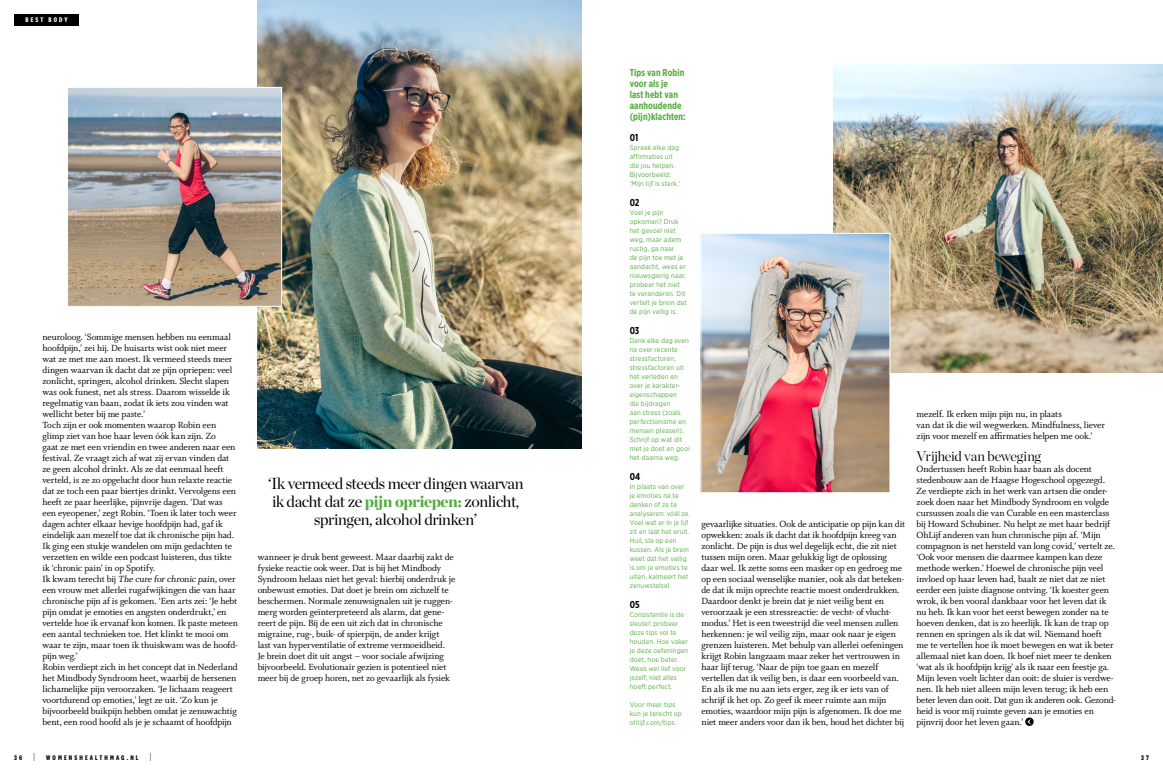
<style>
.page{position:relative;width:1163px;height:774px;background:#fff}
.page>*{position:absolute;margin:0;border:0;box-sizing:border-box;transform-origin:0 0}
.t1{font:16px/18px "Chronicle Display";letter-spacing:-.025em;color:#000;text-align:center}
.t2{font:300 14px "Chronicle Display";letter-spacing:-.02em;color:#000}
.t3{font:10px/11px "Whitman Roman LF";letter-spacing:-.01em;color:#000}
.t4{font:700 10px/11px "Gotham X Narrow";letter-spacing:.01em;color:#55ac42}
.t5{font:700 10px "Gotham X Narrow";color:#000}
.t6{font:7px/9px "Gotham Narrow";letter-spacing:.02em;color:#55ac42}
.t7{font:700 7px "National 2 Condensed";letter-spacing:.3em;color:#000}
.t8{font:700 7px "National 2 Condensed";letter-spacing:.3em;color:#fff}
.s1{font-style:italic}
.s2{font-weight:900;color:#55ac42}
.s3{font-family:"Gotham X Narrow";font-weight:300;font-size:9px}
</style>
<div class="page">
<div style="left:14px;top:14px;width:65px;height:11px;background:#000"></div>
<img style="left:258px;top:0;width:323px;height:448px">
<img style="left:833px;top:65px;width:329px;height:308px">
<img style="left:702px;top:235px;width:186px;height:256px">
<div style="left:700px;top:233px;width:190px;height:260px;border:1px solid #fff"></div>
<img style="left:69px;top:89px;width:211px;height:216px">
<div style="left:67px;top:87px;width:215px;height:220px;border:1px solid #fff"></div>
<svg style="left:1025px;top:717px;width:8px;height:9px"></svg>
<svg style="left:1027px;top:719px;width:3px;height:6px"></svg>
<p class="t8" style="left:26px;top:16px;width:44px">BEST BODY</p>
<p class="t3" style="left:43px;top:331px;width:197px">neuroloog. ‘Sommige mensen hebben nu eenmaal hoofdpijn,’ zei hij. De huisarts wist ook niet meer wat ze met me aan moest. Ik vermeed steeds meer dingen waarvan ik dacht dat ze pijn opriepen: veel zonlicht, springen, alcohol drinken. Slecht slapen was ook funest, net als stress. Daarom wisselde ik regelmatig van baan, zodat ik iets zou vinden wat wellicht beter bij me paste.’<br>Toch zijn er ook momenten waarop Robin een glimp ziet van hoe haar leven óók kan zijn. Zo<br>gaat ze met een vriendin en twee anderen naar een festival. Ze vraagt zich af wat zij ervan vinden dat ze geen alcohol drinkt. Als ze dat eenmaal heeft verteld, is ze zo opgelucht door hun relaxte reactie dat ze toch een paar biertjes drinkt. Vervolgens een heeft ze paar heerlijke, pijnvrije dagen. ‘Dat was een eyeopener,’ zegt Robin. ‘Toen ik later toch weer dagen achter elkaar hevige hoofdpijn had, gaf ik eindelijk aan mezelf toe dat ik chronische pijn had.<br>Ik ging een stukje wandelen om mijn gedachten te verzetten en wilde een podcast luisteren, dus tikte ik ‘chronic pain’ in op Spotify.<br>Ik kwam terecht bij <span class="s1">The cure forchronic pain,</span>over een vrouw met allerlei rugafwijkingen die van haar chronische pijn af is gekomen. ‘Een arts zei: ‘Je hebt pijn omdat je emoties en angsten onderdrukt,’ en vertelde hoe ik ervanaf kon komen. Ik paste meteen een aantal technieken toe. Het klinkt te mooi om waar te zijn, maar toen ik thuiskwam was de hoofd&shy;pijn weg.’<br>Robin verdiept zich in het concept dat in Nederland het Mindbody Syndroom heet, waarbij de hersenen lichamelijke pijn veroorzaken. ‘Je lichaam reageert voortdurend op emoties,’ legt ze uit. ‘Zo kun je bijvoorbeeld buikpijn hebben omdat je zenuwachtig bent, een rood hoofd als je je schaamt of hoofdpijn</p>
<h1 class="t1" style="left:268px;top:473px;width:257px">‘Ik vermeed steeds meer dingen waarvan ik dacht dat ze <span class="s2">pijn opriepen:</span> zonlicht, springen, alcohol drinken’</h1>
<p class="t3" style="left:258px;top:551px;width:199px">wanneer je druk bent geweest. Maar daarbij zakt de fysieke reactie ook weer. Dat is bij het Mindbody Syndroom helaas niet het geval: hierbij onderdruk je onbewust emoties. Dat doet je brein om zichzelf te beschermen. Normale zenuwsignalen uit je ruggen&shy;merg worden geïnterpreteerd als alarm, dat gene&shy;reert de pijn. Bij de een uit zich dat in chronische migraine, rug-, buik- of spierpijn, de ander krijgt<br>last van hyperventilatie of extreme vermoeidheid.<br>Je brein doet dit uit angst – voor sociale afwijzing bijvoorbeeld. Evolutionair gezien is potentieel niet meer bij de groep horen, net zo gevaarlijk als fysiek</p>
<p class="t4" style="left:629px;top:67px;width:58px">Tips van Robin voor als je<br>last hebt van aanhoudende (pijn)klachten:</p>
<p class="t5" style="left:629px;top:131px;width:10px">01</p>
<p class="t6" style="left:629px;top:143px;width:52px">Spreek elke dag affirmaties uit die jou helpen.<br>Bijvoorbeeld: 'Mijn lijf is sterk.'</p>
<p class="t5" style="left:629px;top:196px;width:11px">02</p>
<p class="t6" style="left:629px;top:208px;width:59px">Voel je pijn opkomen? Druk het gevoel niet weg, maar adem rustig, ga naar<br>de pijn toe met je aandacht, wees er nieuwsgierig naar, probeer het niet te veranderen. Dit vertelt je brein dat de pijn veilig is.</p>
<p class="t5" style="left:629px;top:324px;width:11px">03</p>
<p class="t6" style="left:629px;top:336px;width:62px">Denk elke dag even na over recente stressfactoren, stressfactoren uit het verleden en over je karakter&shy;eigenschappen<br>die bijdragen<br>aan stress (zoals perfectionisme en mensen pleasen).<br>Schrijf op wat dit met je doet en gooi het daarna weg.</p>
<p class="t5" style="left:629px;top:470px;width:12px">04</p>
<p class="t6" style="left:629px;top:482px;width:62px">In plaats van over je emoties na te denken of ze te analyseren: vóél ze.<br>Voel wat er in je lijf zit en laat het eruit.<br>Huil, sla op een kussen. Als je brein weet dat het veilig is om je emoties te uiten, kalmeert het zenuwstelsel.</p>
<p class="t5" style="left:629px;top:598px;width:11px">05</p>
<p class="t6" style="left:629px;top:610px;width:60px">Consistentie is de sleutel: probeer deze tips vol te houden. Hoe vaker je deze oefeningen doet, hoe beter.<br>Wees wel lief voor jezelf, niet alles hoeft perfect.</p>
<p class="t6" style="left:629px;top:700px;width:54px">Voor meer tips kun je terecht op ohlijf.com/tips.</p>
<p class="t3" style="left:701px;top:518px;width:205px">gevaarlijke situaties. Ook de anticipatie op pijn kan dit opwekken: zoals ik dacht dat ik hoofdpijn kreeg van zonlicht. De pijn is dus wel degelijk echt, die zit niet tussen mijn oren. Maar gelukkig ligt de oplossing daar wel. Ik zette soms een masker op en gedroeg me op een sociaal wenselijke manier, ook als dat beteken&shy;de dat ik mijn oprechte reactie moest onderdrukken.<br>Daardoor denkt je brein dat je niet veilig bent en veroorzaak je een stressreactie: de vecht- of vlucht&shy;modus.’ Het is een tweestrijd die veel mensen zullen herkennen: je wil veilig zijn, maar ook naar je eigen grenzen luisteren. Met behulp van allerlei oefeningen krijgt Robin langzaam maar zeker het vertrouwen in haar lijf terug. ‘Naar de pijn toe gaan en mezelf vertellen dat ik veilig ben, is daar een voorbeeld van.<br>En als ik me nu aan iets erger, zeg ik er iets van of schrijf ik het op. Zo geef ik meer ruimte aan mijn emoties, waardoor mijn pijn is afgenomen. Ik doe me niet meer anders voor dan ik ben, houd het dichter bij</p>
<p class="t3" style="left:916px;top:408px;width:190px">mezelf. Ik erken mijn pijn nu, in plaats<br>van dat ik die wil wegwerken. Mindfulness, liever zijn voor mezelf en affirmaties helpen me ook.’</p>
<h2 class="t2" style="left:916px;top:445px;width:126px">Vrijheid van beweging</h2>
<p class="t3" style="left:916px;top:463px;width:201px">Ondertussen heeft Robin haar baan als docent stedenbouw aan de Haagse Hogeschool opgezegd.<br>Ze verdiepte zich in het werk van artsen die onder&shy;zoek doen naar het Mindbody Syndroom en volgde cursussen zoals die van Curable en een masterclass bij Howard Schubiner. Nu helpt ze met haar bedrijf OhLijf anderen van hun chronische pijn af. ‘Mijn compagnon is net hersteld van long covid,’ vertelt ze. ‘Ook voor mensen die daarmee kampen kan deze methode werken.’ Hoewel de chronische pijn veel invloed op haar leven had, baalt ze niet dat ze niet eerder een juiste diagnose ontving. ‘Ik koester geen wrok, ik ben vooral dankbaar voor het leven dat ik nu heb. Ik kan voor het eerst bewegen zonder na te hoeven denken, dat is zo heerlijk. Ik kan de trap op rennen en springen als ik dat wil. Niemand hoeft me te vertellen hoe ik moet bewegen en wat ik beter allemaal niet kan doen. Ik hoef niet meer te denken ‘wat als ik hoofdpijn krijg’ als ik naar een feestje ga.<br>Mijn leven voelt lichter dan ooit: de sluier is verdwe&shy;nen. Ik heb niet alleen mijn leven terug; ik heb een beter leven dan ooit. Dat gun ik anderen ook. Gezond&shy;heid is voor mij ruimte geven aan je emoties en pijnvrij door het leven gaan.’</p>
<p class="t7" style="left:14px;top:753px;width:139px">36 <span class="s3">|</span> WOMENSHEALTHMAG.NL <span class="s3">|</span></p>
<p class="t7" style="left:1140px;top:753px;width:9px">3 7</p>
</div>
